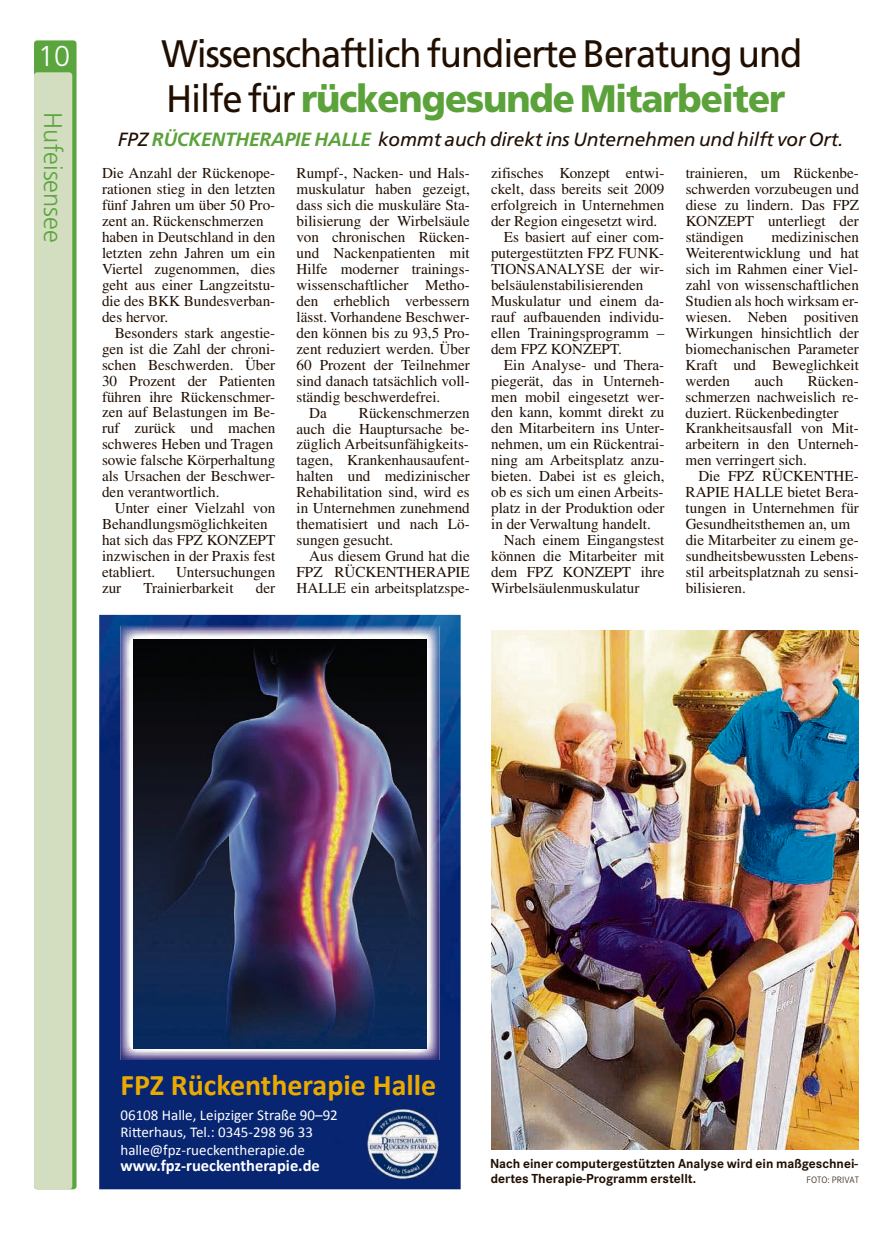
<style>
.page{position:relative;width:893px;height:1234px;background:#fff}
.page>*{position:absolute;margin:0;border:0;box-sizing:border-box;transform-origin:0 0}
.t1{font:38.25px/44.7px "Frutiger";letter-spacing:-.03em;color:#200e00;scale:.95 1}
.t2{font:700 30px "Calibri";color:#eaaa00}
.t3{font:300 28.65px "Frutiger";color:#fff}
.t4{font:300 25.5px "Frutiger";color:#5ba53f}
.t5{font:italic 19.2px "Frutiger";letter-spacing:-.01em;color:#200e00}
.t6{font:700 16.5px "Calibri";color:#fff}
.t7{font:15.15px/15.9px "Times";color:#200e00}
.t8{font:15px/16.5px "Calibri";color:#fff}
.t9{font:700 13.5px/15.9px "Corporate S";color:#200e00}
.t10{font:300 9.6px "Corporate S";color:#200e00}
.s1{font-weight:900;color:#5ba23a}
.s2{font-weight:700;color:#5ba23a}
</style>
<div class="page">
<svg style="left:34px;top:40px;width:43px;height:1148px;fill:#5ba53f"></svg>
<div style="left:34px;top:72px;width:38px;height:1116px;background:#d2debf;border-radius:3px"></div>
<img style="left:491px;top:630px;width:368px;height:519px">
<img style="left:99px;top:614px;width:362px;height:574px">
<img style="left:120px;top:625px;width:319px;height:434px">
<img style="left:133px;top:639px;width:294px;height:409px">
<img style="left:367px;top:1106px;width:72px;height:73px">
<h3 class="t3" style="left:38px;top:40px;width:33px">10</h3>
<h3 class="t4" style="left:67px;top:112px;width:132px;rotate:90deg">Hufeisensee</h3>
<h1 class="t1" style="left:161px;top:31px;width:676px">Wissenschaftlich fundierte Beratung und<br>Hilfe für <span class="s1">rückengesunde Mitarbeiter</span></h1>
<p class="t5" style="left:118px;top:128px;width:727px">FPZ <span class="s2">RÜCKENTHERAPIE HALLE</span> kommt auch direkt ins Unternehmen und hilft vor Ort.</p>
<p class="t7" style="left:102px;top:165px;width:175px">Die Anzahl der Rückenope&shy;rationen stieg in den letzten fünf Jahren um über 50 Pro&shy;zent an. Rückenschmerzen haben in Deutschland in den letzten zehn Jahren um ein<br>Viertel zugenommen, dies geht aus einer Langzeitstu&shy;die des BKK Bundesverban&shy;des hervor.</p>
<p class="t7" style="left:102px;top:324px;width:175px;text-indent:13px">Besonders stark angestie&shy;gen ist die Zahl der chroni&shy;schen Beschwerden. Über<br>30 Prozent der Patienten führen ihre Rückenschmer&shy;zen auf Belastungen im Be&shy;ruf zurück und machen schweres Heben und Tragen sowie falsche Körperhaltung als Ursachen der Beschwer&shy;den verantwortlich.</p>
<p class="t7" style="left:102px;top:500px;width:175px;text-indent:13px">Unter einer Vielzahl von<br>Behandlungsmöglichkeiten hat sich das FPZ KONZEPT inzwischen in der Praxis fest etabliert.</p>
<p class="t7" style="left:297px;top:165px;width:175px">Rumpf-, Nacken- und Hals-</p>
<p class="t7" style="left:297px;top:181px;width:175px">muskulatur haben gezeigt,</p>
<p class="t7" style="left:297px;top:197px;width:175px">dass sich die muskuläre Sta-</p>
<p class="t7" style="left:297px;top:213px;width:175px">bilisierung der Wirbelsäule</p>
<p class="t7" style="left:297px;top:229px;width:175px">von chronischen Rücken-</p>
<p class="t7" style="left:297px;top:245px;width:175px">und Nackenpatienten mit</p>
<p class="t7" style="left:297px;top:261px;width:175px">Hilfe moderner trainings-</p>
<p class="t7" style="left:297px;top:277px;width:175px">wissenschaftlicher Metho-</p>
<p class="t7" style="left:297px;top:292px;width:175px">den erheblich verbessern</p>
<p class="t7" style="left:297px;top:308px;width:175px">lässt. Vorhandene Beschwer-</p>
<p class="t7" style="left:296px;top:324px;width:175px">den können bis zu 93,5 Pro-</p>
<p class="t7" style="left:297px;top:340px;width:175px">zent reduziert werden. Über</p>
<p class="t7" style="left:297px;top:356px;width:175px">60 Prozent der Teilnehmer</p>
<p class="t7" style="left:296px;top:372px;width:175px">sind danach tatsächlich voll-</p>
<p class="t7" style="left:297px;top:388px;width:145px">ständig beschwerdefrei.</p>
<p class="t7" style="left:309px;top:404px;width:19px">Da</p>
<p class="t7" style="left:491px;top:165px;width:175px">zifisches Konzept entwi-</p>
<p class="t7" style="left:491px;top:181px;width:175px">ckelt, dass bereits seit 2009</p>
<p class="t7" style="left:491px;top:197px;width:175px">erfolgreich in Unternehmen</p>
<p class="t7" style="left:491px;top:213px;width:168px">der Region eingesetzt wird.</p>
<p class="t7" style="left:504px;top:229px;width:162px">Es basiert auf einer com-</p>
<p class="t7" style="left:491px;top:245px;width:175px">putergestützten FPZ FUNK-</p>
<p class="t7" style="left:491px;top:261px;width:175px">TIONSANALYSE der wir-</p>
<p class="t7" style="left:491px;top:277px;width:154px">belsäulenstabilisierenden</p>
<p class="t7" style="left:491px;top:293px;width:175px">Muskulatur und einem da-</p>
<p class="t7" style="left:491px;top:308px;width:175px">rauf aufbauenden individu-</p>
<p class="t7" style="left:491px;top:324px;width:175px">ellen Trainingsprogramm –</p>
<p class="t7" style="left:491px;top:340px;width:132px">dem FPZ KONZEPT.</p>
<p class="t7" style="left:504px;top:356px;width:162px">Ein Analyse- und Thera-</p>
<p class="t7" style="left:491px;top:372px;width:175px">piegerät, das in Unterneh-</p>
<p class="t7" style="left:491px;top:388px;width:175px">men mobil eingesetzt wer-</p>
<p class="t7" style="left:491px;top:404px;width:175px">den kann, kommt direkt zu</p>
<p class="t7" style="left:491px;top:420px;width:175px">den Mitarbeitern ins Unter-</p>
<p class="t7" style="left:491px;top:436px;width:175px">nehmen, um ein Rückentrai-</p>
<p class="t7" style="left:491px;top:452px;width:175px">ning am Arbeitsplatz anzu-</p>
<p class="t7" style="left:491px;top:468px;width:175px">bieten. Dabei ist es gleich,</p>
<p class="t7" style="left:491px;top:484px;width:174px">ob es sich um einen Arbeits-</p>
<p class="t7" style="left:491px;top:500px;width:175px">platz in der Produktion oder</p>
<p class="t7" style="left:491px;top:516px;width:161px">in der Verwaltung handelt.</p>
<p class="t7" style="left:504px;top:532px;width:162px">Nach einem Eingangstest</p>
<p class="t7" style="left:491px;top:548px;width:175px">können die Mitarbeiter mit</p>
<p class="t7" style="left:491px;top:564px;width:175px">dem FPZ KONZEPT ihre</p>
<p class="t7" style="left:491px;top:580px;width:150px">Wirbelsäulenmuskulatur</p>
<p class="t7" style="left:686px;top:165px;width:175px;text-align:justify">trainieren, um Rückenbe&shy;schwerden vorzubeugen und diese zu lindern. Das FPZ KONZEPT unterliegt der ständigen</p>
<p class="t7" style="left:686px;top:229px;width:175px;text-align:justify;text-indent:86px">medizinischen Weiterentwicklung und hat sich im Rahmen einer Viel&shy;zahl von wissenschaftlichen Studien als hoch wirksam er&shy;wiesen. Neben positiven Wirkungen hinsichtlich der biomechanischen Parameter Kraft und Beweglichkeit werden</p>
<p class="t7" style="left:686px;top:372px;width:175px;text-indent:122px">Rücken&shy;schmerzen nachweislich re&shy;duziert. Rückenbedingter<br>Krankheitsausfall von Mit&shy;arbeitern in den Unterneh&shy;men verringert sich.</p>
<p class="t7" style="left:686px;top:468px;width:175px;text-indent:13px">Die FPZ RÜCKENTHE-<br>RAPIE HALLE bietet Bera&shy;tungen in Unternehmen für<br>Gesundheitsthemen an, um die Mitarbeiter zu einem ge&shy;sundheitsbewussten Lebens&shy;stil arbeitsplatznah zu sensi&shy;bilisieren.</p>
<p class="t7" style="left:755px;top:372px;width:30px">auch</p>
<p class="t7" style="left:296px;top:404px;width:175px;text-align:justify;text-indent:62px">Rückenschmerzen auch die Hauptursache be&shy;züglich Arbeitsunfähigkeits&shy;tagen, Krankenhausaufent&shy;halten und medizinischer Rehabilitation sind, wird es in Unternehmen zunehmend thematisiert und nach Lö&shy;sungen gesucht.</p>
<p class="t7" style="left:297px;top:548px;width:175px;text-align:justify;text-indent:13px">Aus diesem Grund hat die FPZ RÜCKENTHERAPIE HALLE ein arbeitsplatzspe-</p>
<p class="t7" style="left:176px;top:564px;width:101px">Untersuchungen</p>
<p class="t7" style="left:102px;top:580px;width:21px">zur</p>
<p class="t7" style="left:143px;top:580px;width:92px">Trainierbarkeit</p>
<p class="t7" style="left:256px;top:580px;width:21px">der</p>
<h2 class="t2" style="left:120px;top:1065px;width:317px">FPZ Rückentherapie Halle</h2>
<p class="t8" style="left:120px;top:1106px;width:219px">06108 Halle, Leipziger Straße 90–92<br>Ritterhaus, Tel.: 0345-298 96 33</p>
<p class="t8" style="left:120px;top:1141px;width:186px">halle@fpz-rueckentherapie.de</p>
<p class="t6" style="left:120px;top:1154px;width:201px">www.fpz-rueckentherapie.de</p>
<p class="t9" style="left:490px;top:1154px;width:370px">Nach einer computergestützten Analyse wird ein maßgeschnei&shy;dertes Therapie-Programm erstellt.</p>
<p class="t10" style="left:806px;top:1174px;width:54px">FOTO: PRIVAT</p>
</div>
